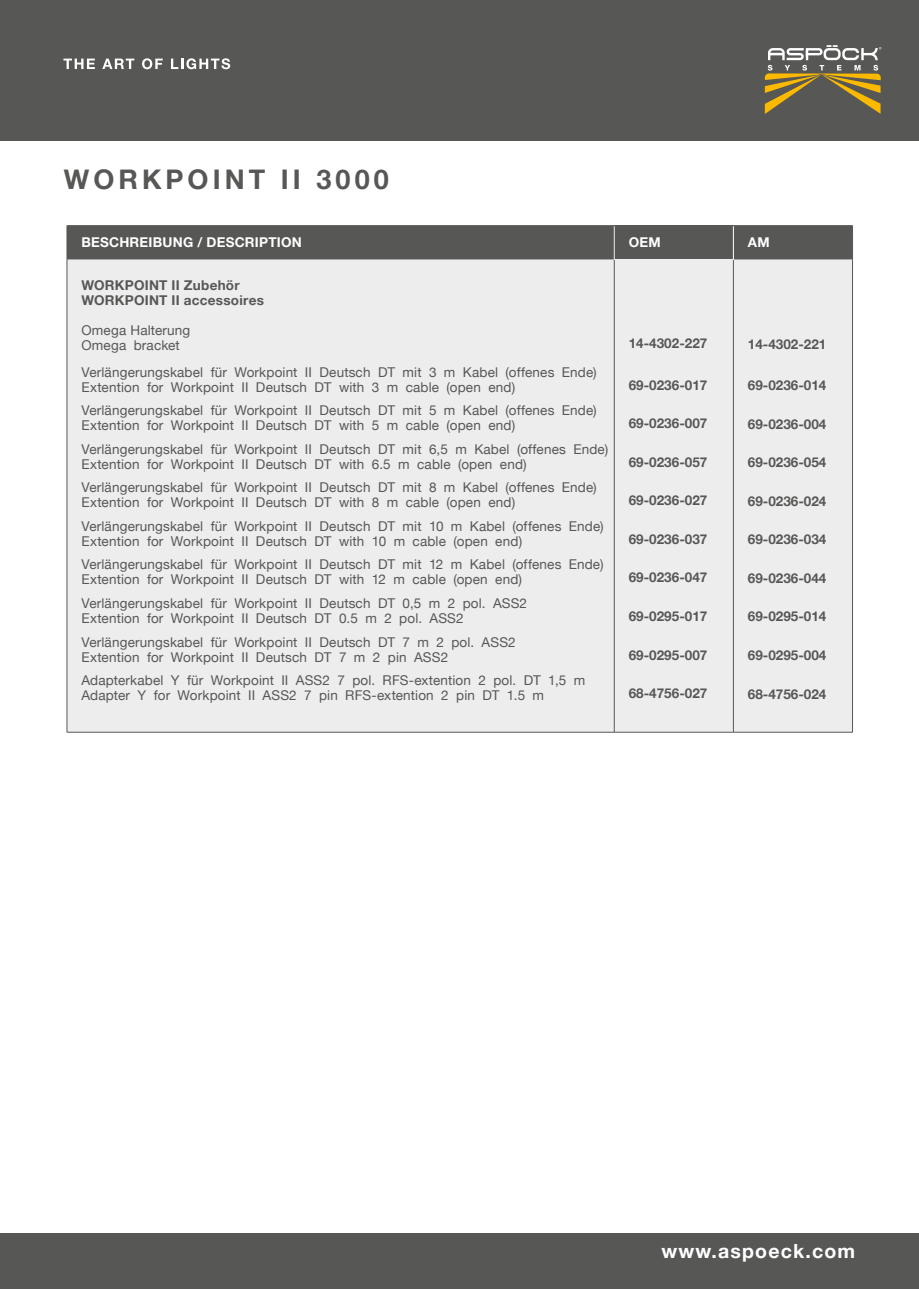
<style>
.page{position:relative;width:919px;height:1289px;background:#fff}
.page>*{position:absolute;margin:0;border:0;box-sizing:border-box;transform-origin:0 0}
.Headline1{font:700 27px "Helvetica Neue";letter-spacing:.15em;color:#575756}
.t1{font:700 19.5px "Helvetica Neue";letter-spacing:.06em;color:#fff}
.Beschreibung_TEXT{font:13.5px/15px "Helvetica Neue";letter-spacing:.01em;color:#575756}
.Beschreibung_TEXT-2{font:700 13.5px/15px "Helvetica Neue";color:#575756}
.Beschreibung_TEXT-3{font:700 13.5px "Helvetica Neue";letter-spacing:.015em;color:#fff}
</style>
<div class="page">
<div style="left:0;top:0;width:918px;height:140px;background:#575756"></div>
<svg style="left:764px;top:45px;width:117px;height:69px"></svg>
<svg style="left:63px;top:59px;width:32px;height:10px"></svg>
<svg style="left:102px;top:59px;width:32px;height:10px"></svg>
<svg style="left:142px;top:58px;width:21px;height:11px"></svg>
<svg style="left:171px;top:58px;width:59px;height:11px"></svg>
<div style="left:68px;top:226px;width:784px;height:34px;background:#575756"></div>
<div style="left:614px;top:226px;width:119px;height:34px;background:#575756"></div>
<div style="left:68px;top:260px;width:784px;height:472px;background:#ededed"></div>
<div style="left:614px;top:260px;width:119px;height:472px;background:#ededed"></div>
<hr style="left:614px;top:259px;width:119px;height:1px;background:#ededed">
<hr style="left:733px;top:260px;width:1px;height:472px;background:#575756">
<hr style="left:733px;top:226px;width:1px;height:33px;background:#fff">
<hr style="left:614px;top:260px;width:1px;height:472px;background:#575756">
<hr style="left:614px;top:226px;width:1px;height:33px;background:#ededed">
<hr style="left:67px;top:225px;width:547px;height:1px;background:#575756">
<hr style="left:67px;top:226px;width:1px;height:34px;background:#575756">
<hr style="left:614px;top:225px;width:119px;height:1px;background:#575756">
<hr style="left:733px;top:225px;width:119px;height:1px;background:#575756">
<hr style="left:852px;top:226px;width:1px;height:34px;background:#575756">
<hr style="left:67px;top:260px;width:1px;height:472px;background:#575756">
<hr style="left:852px;top:260px;width:1px;height:472px;background:#575756">
<hr style="left:67px;top:732px;width:547px;height:1px;background:#575756">
<hr style="left:614px;top:732px;width:119px;height:1px;background:#575756">
<hr style="left:733px;top:732px;width:119px;height:1px;background:#575756">
<div style="left:0;top:1233px;width:918px;height:55px;background:#575756"></div>
<p class="Headline1" style="left:64px;top:163px;width:326px">WORKPOINT II 3000</p>
<p class="Beschreibung_TEXT-3" style="left:81px;top:234px;width:222px">BESCHREIBUNG / DESCRIPTION</p>
<p class="Beschreibung_TEXT-3" style="left:628px;top:234px;width:33px">OEM</p>
<p class="Beschreibung_TEXT-3" style="left:747px;top:234px;width:23px">AM</p>
<p class="Beschreibung_TEXT-2" style="left:81px;top:278px;width:184px">WORKPOINT II Zubehör<br>WORKPOINT II accessoires</p>
<p class="Beschreibung_TEXT" style="left:81px;top:323px;width:110px">Omega Halterung<br>Omega bracket</p>
<p class="Beschreibung_TEXT" style="left:81px;top:364px;width:516px">Verlängerungskabel für Workpoint II Deutsch DT mit 3 m Kabel (offenes Ende)<br>Extention for Workpoint II Deutsch DT with 3 m cable (open end)</p>
<p class="Beschreibung_TEXT" style="left:81px;top:403px;width:516px">Verlängerungskabel für Workpoint II Deutsch DT mit 5 m Kabel (offenes Ende)<br>Extention for Workpoint II Deutsch DT with 5 m cable (open end)</p>
<p class="Beschreibung_TEXT" style="left:81px;top:441px;width:528px">Verlängerungskabel für Workpoint II Deutsch DT mit 6,5 m Kabel (offenes Ende)<br>Extention for Workpoint II Deutsch DT with 6.5 m cable (open end)</p>
<p class="Beschreibung_TEXT" style="left:81px;top:480px;width:516px">Verlängerungskabel für Workpoint II Deutsch DT mit 8 m Kabel (offenes Ende)<br>Extention for Workpoint II Deutsch DT with 8 m cable (open end)</p>
<p class="Beschreibung_TEXT" style="left:81px;top:518px;width:523px">Verlängerungskabel für Workpoint II Deutsch DT mit 10 m Kabel (offenes Ende)<br>Extention for Workpoint II Deutsch DT with 10 m cable (open end)</p>
<p class="Beschreibung_TEXT" style="left:81px;top:557px;width:523px">Verlängerungskabel für Workpoint II Deutsch DT mit 12 m Kabel (offenes Ende)<br>Extention for Workpoint II Deutsch DT with 12 m cable (open end)</p>
<p class="Beschreibung_TEXT" style="left:81px;top:595px;width:447px">Verlängerungskabel für Workpoint II Deutsch DT 0,5 m 2 pol. ASS2<br>Extention for Workpoint II Deutsch DT 0.5 m 2 pol. ASS2</p>
<p class="Beschreibung_TEXT" style="left:81px;top:634px;width:435px">Verlängerungskabel für Workpoint II Deutsch DT 7 m 2 pol. ASS2<br>Extention for Workpoint II Deutsch DT 7 m 2 pin ASS2</p>
<p class="Beschreibung_TEXT" style="left:81px;top:672px;width:505px">Adapterkabel Y für Workpoint II ASS2 7 pol. RFS-extention 2 pol. DT 1,5 m<br>Adapter Y for Workpoint II ASS2 7 pin RFS-extention 2 pin DT 1.5 m</p>
<p class="Beschreibung_TEXT-2" style="left:628px;top:336px;width:80px">14-4302-227</p>
<p class="Beschreibung_TEXT-2" style="left:628px;top:377px;width:80px">69-0236-017</p>
<p class="Beschreibung_TEXT-2" style="left:628px;top:416px;width:80px">69-0236-007</p>
<p class="Beschreibung_TEXT-2" style="left:628px;top:454px;width:80px">69-0236-057</p>
<p class="Beschreibung_TEXT-2" style="left:628px;top:493px;width:80px">69-0236-027</p>
<p class="Beschreibung_TEXT-2" style="left:628px;top:531px;width:80px">69-0236-037</p>
<p class="Beschreibung_TEXT-2" style="left:628px;top:570px;width:80px">69-0236-047</p>
<p class="Beschreibung_TEXT-2" style="left:628px;top:608px;width:80px">69-0295-017</p>
<p class="Beschreibung_TEXT-2" style="left:628px;top:647px;width:80px">69-0295-007</p>
<p class="Beschreibung_TEXT-2" style="left:628px;top:685px;width:80px">68-4756-027</p>
<p class="Beschreibung_TEXT-2" style="left:747px;top:336px;width:80px">14-4302-221</p>
<p class="Beschreibung_TEXT-2" style="left:747px;top:378px;width:80px">69-0236-014</p>
<p class="Beschreibung_TEXT-2" style="left:747px;top:416px;width:80px">69-0236-004</p>
<p class="Beschreibung_TEXT-2" style="left:747px;top:455px;width:80px">69-0236-054</p>
<p class="Beschreibung_TEXT-2" style="left:747px;top:493px;width:80px">69-0236-024</p>
<p class="Beschreibung_TEXT-2" style="left:747px;top:532px;width:80px">69-0236-034</p>
<p class="Beschreibung_TEXT-2" style="left:747px;top:570px;width:80px">69-0236-044</p>
<p class="Beschreibung_TEXT-2" style="left:747px;top:609px;width:80px">69-0295-014</p>
<p class="Beschreibung_TEXT-2" style="left:747px;top:647px;width:80px">69-0295-004</p>
<p class="Beschreibung_TEXT-2" style="left:747px;top:686px;width:80px">68-4756-024</p>
<h2 class="t1" style="left:661px;top:1238px;width:195px">www.aspoeck.com</h2>
</div>
